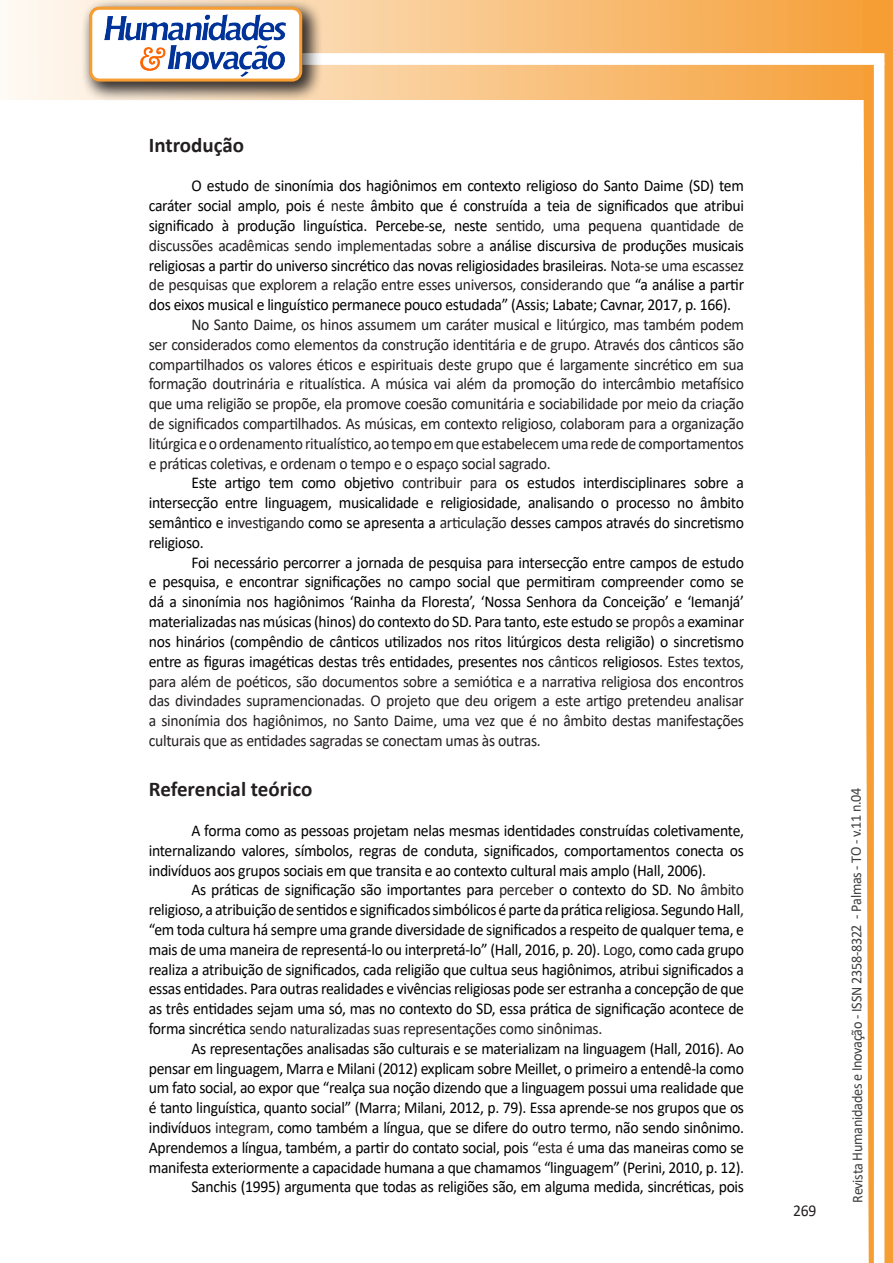
<style>
.page{position:relative;width:893px;height:1263px;background:#fff}
.page>*{position:absolute;margin:0;border:0;box-sizing:border-box;transform-origin:0 0}
.Titulo_2{font:700 21px "Calibri";color:#231f20}
.texto{font:16.5px/19.8px "Calibri";letter-spacing:-.02em;color:#000;text-align:justify;scale:.95 1}
.texto-2{font:16.5px/19.8px "Calibri";letter-spacing:-.02em;color:#231f20;text-align:justify;scale:.95 1}
.t1{font:15px "Calibri";letter-spacing:-.025em;color:#3e3e3f;scale:.95 1}
.s1{color:#231f20}
</style>
<div class="page">
<svg style="left:5px;top:0;width:858px;height:100px;background:#f9c484"></svg>
<div style="left:302px;top:53px;width:582px;height:12px;background:#fff;border:2px solid #fff"></div>
<svg style="left:863px;top:0;width:30px;height:1263px"></svg>
<div style="left:81px;top:0;width:241px;height:102px;background:#231f20;opacity:.75"></div>
<div style="left:91px;top:8px;width:210px;height:72px;background:#fff;border-radius:9px"></div>
<img style="left:104px;top:14px;width:181px;height:62px">
<div style="left:89px;top:7px;width:213px;height:75px;border:3px solid #f69e34;border-radius:9px"></div>
<p class="Titulo_2" style="left:149px;top:130px;width:97px">Introdução</p>
<p class="texto" style="left:149px;top:176px;width:628px;text-indent:43px">O estudo d<span class="s1">e</span> sinonímia dos hagiônimos em contexto religioso do Santo Daime (SD) tem caráter social amplo, pois é <span class="s1">neste</span> âmbito que é construída a teia de significados que atribui significado à produção linguística. Percebe-se, neste <span class="s1">sentido, uma</span> p<span class="s1">equena quantidade de discussões acadêmicas sendo implementadas sobre a</span> análise discursiva d<span class="s1">e</span> produções musicais religiosas a partir do universo sincrético <span class="s1">d</span>as novas religiosidades brasileiras. <span class="s1">Nota-se uma escassez de pesquisas que explorem a relação entre esses universos, considerando que</span> “a análise a partir dos eixos musical e linguístico permanece pouco estudada” (Assis; Labate; Cavnar, 2017, p. 166).</p>
<p class="texto-2" style="left:149px;top:314px;width:628px;text-indent:43px">No Santo Daime, os hinos assumem um caráter musical e litúrgico, mas também podem ser considerados como elementos da construção identitária e de grupo. Através dos cânticos são compartilhados os valores éticos e espirituais deste grupo que é largamente sincrético em sua formação doutrinária e ritualística. A música vai além da promoção do intercâmbio metafísico que uma religião se propõe, ela promove coesão comunitária e sociabilidade por meio da criação de significados compartilhados. As músicas, em contexto religioso, colaboram para a organização litúrgica e o ordenamento ritualístico, ao tempo em que estabelecem uma rede de comportamentos e práticas coletivas, e ordenam o tempo e o espaço social sagrado.</p>
<p class="texto" style="left:149px;top:473px;width:628px;text-indent:43px">Este artigo tem como objetivo <span class="s1">contribuir para</span> os estudos interdisciplinares sobre a intersecção entre linguagem, musicalidade e religiosidade, analisando o processo no âmbito semântico e <span class="s1">investigando</span> como se apresenta a <span class="s1">articulação</span> des<span class="s1">s</span>es campos através do sincretismo religioso.</p>
<p class="texto" style="left:149px;top:552px;width:628px;text-indent:43px">Foi necessário percorrer a jornada de pesquisa para intersecção entre campos de estudo e pesquisa, e encontrar significações no campo social que permitiram compreender como se dá a sinonímia nos hagiônimos ‘Rainha da Floresta’, ‘Nossa Senhora da Conceição’ e ‘Iemanjá’ materializadas nas músicas (hinos) do contexto do SD. Para tanto, este estudo se <span class="s1">propôs a</span> examinar nos hinários (compêndio de cânticos utilizados nos ritos litúrgicos desta religião) o sincretismo entre as figuras imagéticas destas três entidades, presentes nos <span class="s1">cânticos</span> religiosos<span class="s1">. Estes textos, para além de poéticos, são documentos sobre a semiótica e a narrativa religiosa dos encontros das divindades supramencionadas. O projeto que deu origem a este artigo pretendeu analisar a sinonímia dos hagiônimos, no Santo Daime, uma vez que é no âmbito destas manifestações culturais que as entidades sagradas se conectam umas às outras.</span></p>
<p class="Titulo_2" style="left:149px;top:774px;width:165px">Referencial teórico</p>
<p class="texto" style="left:149px;top:820px;width:628px;text-indent:43px">A forma como as pessoas projetam nelas mesmas identidades construídas coletivamente, internalizando valores, símbolos, regras de conduta, significados, comportamentos conecta os indivíduos aos grupos sociais em que transita e ao contexto cultural mais amplo (Hall, 2006).</p>
<p class="texto" style="left:149px;top:879px;width:628px;text-indent:43px">As práticas de significação são importantes para <span class="s1">perceber</span> o contexto do SD. No <span class="s1">âmbito </span>religioso, a atribuição de sentidos e significados simbólicos é parte da prática religiosa. Segundo Hall<span class="s1">, </span>“em toda cultura há sempre uma grande diversidade de significados a respeito de qualquer tema, e mais de uma maneira de representá-lo ou interpretá-lo” (Hall, 2016, p. 20). <span class="s1">Logo</span>, como cada grupo realiza a atribuição de significados, cada religião que cultua seus hagiônimos, atribui significados a essas entidades. Para outras realidades e vivências religiosas pode ser estranha a concepção de que as três entidades sejam uma só, mas no contexto do SD, essa prática de significação acontece de forma sincrética <span class="s1">sendo naturalizadas suas representações como sinônimas.</span></p>
<p class="texto" style="left:149px;top:1038px;width:628px;text-indent:43px">As representações analisadas são culturais e se materializam na linguagem (Hall, 2016). Ao pensar em linguagem, Marra e Milani (2012) explicam sobre Meillet, o primeiro a entendê-la como um fato social, ao expor que “realça sua noção dizendo que a linguagem possui uma realidade que é tanto linguística, quanto social” (Marra<span class="s1">;</span> Milani, 2012, p. 79). Essa aprende-se nos grupos que os indivíduos <span class="s1">integram</span>, como também a língua, que se difere do outro termo, não sendo sinônimo.<br>Aprendemos a língua, também, a partir do contato social, pois <span class="s1">“esta é</span> uma das maneiras como se manifesta exteriormente a capacidade humana a que chamamos “linguagem” (Perini, 2010, p. 12).</p>
<p class="texto" style="left:191px;top:1176px;width:583px">Sanchis (1995) argumenta que todas as religiões são, em alguma medida, sincréticas, pois</p>
<p class="texto-2" style="left:793px;top:1200px;width:26px">269</p>
<p class="t1" style="left:846px;top:1203px;width:439px;rotate:-90deg">Revista Humanidades e Inovação - ISSN 2358-8322 - Palmas - TO - v.11 n.04</p>
</div>
